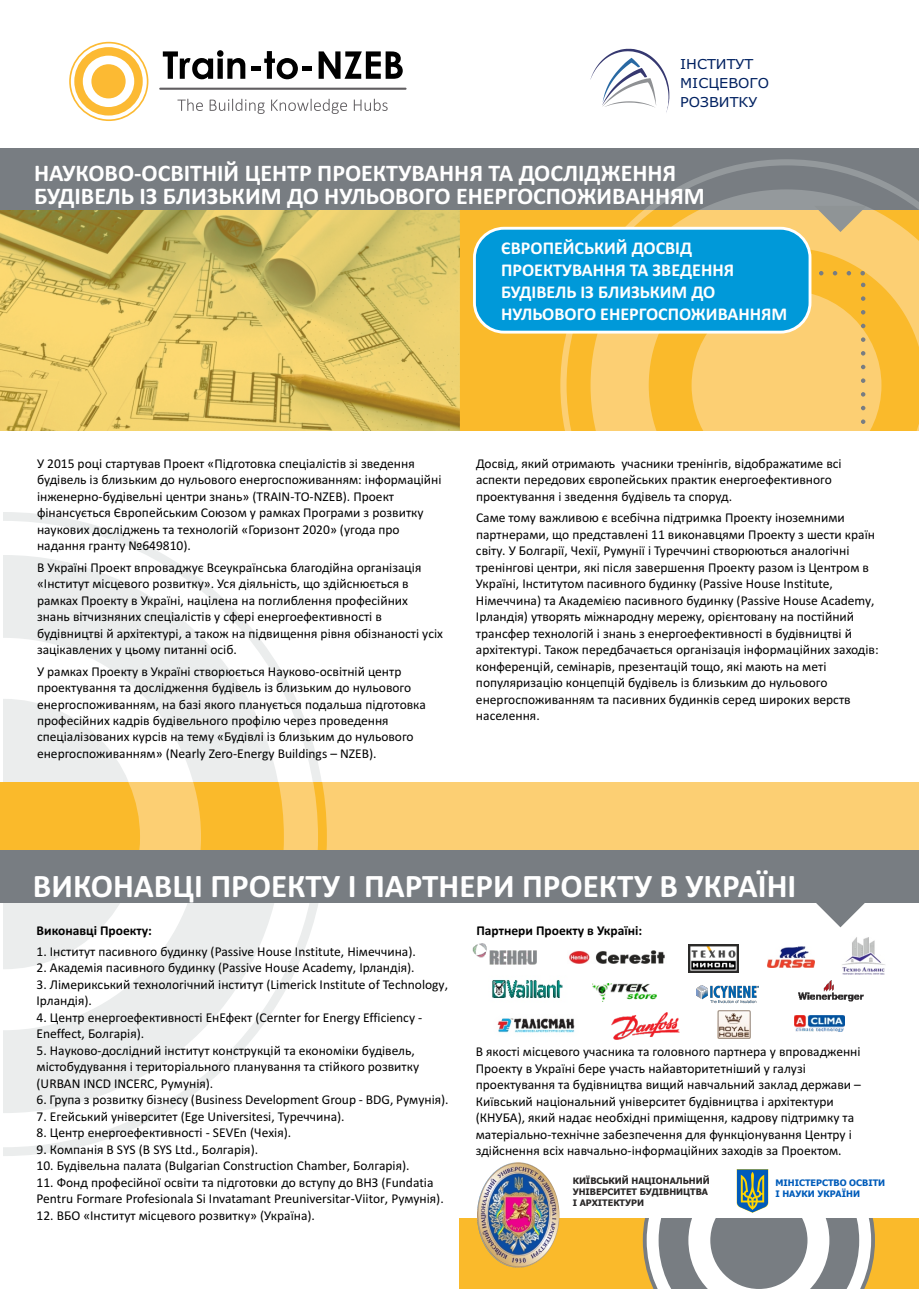
<style>
.page{position:relative;width:919px;height:1289px;background:#fff}
.page>*{position:absolute;margin:0;border:0;box-sizing:border-box;transform-origin:0 0}
.t1{font:700 33px "Calibri";color:#fff}
.t2{font:700 24px/23.4px "Calibri";color:#fff}
.t3{font:700 18px/21.9px "Calibri";color:#fff}
.t4{font:13.65px/19.2px "Verdana";color:#002161;scale:1.05 1}
.t5{font:13.5px/16.5px "Calibri";color:#000}
.t6{font:700 13.5px "Calibri";color:#000}
.t7{font:700 9px/10.8px "Tahoma";color:#2b2929}
.t8{font:700 9px/10.8px "Tahoma";color:#005cba}
</style>
<div class="page">
<svg style="left:4px;top:512px;width:292px;height:644px"></svg>
<svg style="left:4px;top:555px;width:279px;height:558px"></svg>
<div style="left:0;top:849px;width:918px;height:53px;background:#787d82"></div>
<div style="left:459px;top:1218px;width:459px;height:70px;background:#faba2b"></div>
<svg style="left:642px;top:1218px;width:232px;height:70px;background:#a6a8a7"></svg>
<div style="left:0;top:148px;width:918px;height:282px;background:#faba2b"></div>
<img style="left:0;top:210px;width:459px;height:220px">
<svg style="left:560px;top:333px;width:30px;height:97px"></svg>
<svg style="left:590px;top:232px;width:328px;height:198px"></svg>
<div style="left:0;top:148px;width:918px;height:62px;background:#787d82"></div>
<svg style="left:163px;top:50px;width:82px;height:29px"></svg>
<div style="left:251px;top:66px;width:9px;height:5px;background:#000"></div>
<svg style="left:264px;top:51px;width:34px;height:28px"></svg>
<div style="left:303px;top:66px;width:9px;height:5px;background:#000"></div>
<svg style="left:318px;top:51px;width:84px;height:28px"></svg>
<svg style="left:177px;top:99px;width:26px;height:12px"></svg>
<svg style="left:209px;top:99px;width:56px;height:15px"></svg>
<svg style="left:271px;top:99px;width:76px;height:15px"></svg>
<svg style="left:354px;top:99px;width:33px;height:12px"></svg>
<hr style="left:159px;top:88px;width:247px;height:2px;background:#615e61">
<svg style="left:69px;top:42px;width:79px;height:79px"></svg>
<div style="left:74px;top:47px;width:69px;height:68px;background:#fcba33;border-radius:50%"></div>
<div style="left:83px;top:56px;width:51px;height:51px;background:#fff;border-radius:50%"></div>
<div style="left:91px;top:64px;width:35px;height:34px;background:#fcba33;border-radius:50%"></div>
<svg style="left:691px;top:271px;width:190px;height:159px;background:#facb69"></svg>
<div style="left:473px;top:227px;width:338px;height:106px;background:#0099d9;border:3px solid #fff;border-radius:30px"></div>
<img style="left:472px;top:943px;width:65px;height:22px">
<img style="left:798px;top:980px;width:65px;height:21px">
<img style="left:717px;top:1010px;width:33px;height:28px">
<img style="left:611px;top:1012px;width:69px;height:27px">
<svg style="left:560px;top:159px;width:358px;height:73px"></svg>
<svg style="left:814px;top:902px;width:52px;height:25px"></svg>
<div style="left:0;top:782px;width:918px;height:67px;background:#fccf73"></div>
<svg style="left:0;top:699px;width:327px;height:270px"></svg>
<img style="left:492px;top:979px;width:71px;height:19px">
<img style="left:569px;top:950px;width:96px;height:13px">
<img style="left:767px;top:946px;width:47px;height:21px">
<img style="left:688px;top:944px;width:50px;height:28px">
<img style="left:842px;top:937px;width:43px;height:37px">
<img style="left:592px;top:983px;width:64px;height:18px">
<img style="left:696px;top:985px;width:62px;height:18px">
<img style="left:794px;top:1015px;width:50px;height:16px">
<svg style="left:590px;top:49px;width:79px;height:64px"></svg>
<img style="left:477px;top:1162px;width:82px;height:105px;border-radius:50%">
<img style="left:497px;top:1018px;width:78px;height:15px">
<img style="left:736px;top:1169px;width:32px;height:43px">
<p class="t4" style="left:680px;top:56px;width:86px">ІНСТИТУТ<br>МІСЦЕВОГО<br>РОЗВИТКУ</p>
<h2 class="t2" style="left:34px;top:163px;width:672px">НАУКОВО-ОСВІТНІЙ ЦЕНТР ПРОЕКТУВАННЯ ТА ДОСЛІДЖЕННЯ<br>БУДІВЕЛЬ ІЗ БЛИЗЬКИМ ДО НУЛЬОВОГО ЕНЕРГОСПОЖИВАННЯМ</h2>
<h3 class="t3" style="left:501px;top:239px;width:287px">ЄВРОПЕЙСЬКИЙ ДОСВІД<br>ПРОЕКТУВАННЯ ТА ЗВЕДЕННЯ<br>БУДІВЕЛЬ ІЗ БЛИЗЬКИМ ДО<br>НУЛЬОВОГО ЕНЕРГОСПОЖИВАННЯМ</h3>
<p class="t5" style="left:37px;top:456px;width:406px">У 2015 році стартував Проект «Підготовка спеціалістів зі зведення будівель із близьким до нульового енергоспоживанням: інформаційні інженерно-будівельні центри знань» (TRAIN-TO-NZEB). Проект фінансується Європейським Союзом у рамках Програми з розвитку наукових досліджень та технологій «Горизонт 2020» (угода про надання гранту №649810).</p>
<p class="t5" style="left:37px;top:560px;width:407px">В Україні Проект впроваджує Всеукраїнська благодійна організація «Інститут місцевого розвитку». Уся діяльність, що здійснюється в рамках Проекту в Україні, націлена на поглиблення професійних знань вітчизняних спеціалістів у сфері енергоефективності в будівництві й архітектурі, а також на підвищення рівня обізнаності усіх зацікавлених у цьому питанні осіб.</p>
<p class="t5" style="left:37px;top:664px;width:390px">У рамках Проекту в Україні створюється Науково-освітній центр проектування та дослідження будівель із близьким до нульового енергоспоживанням, на базі якого планується подальша підготовка професійних кадрів будівельного профілю через проведення спеціалізованих курсів на тему «Будівлі із близьким до нульового енергоспоживанням» (Nearly Zero-Energy Buildings – NZEB).</p>
<p class="t5" style="left:476px;top:456px;width:367px">Досвід, який отримають учасники тренінгів, відображатиме всі аспекти передових європейських практик енергоефективного проектування і зведення будівель та споруд.</p>
<p class="t5" style="left:476px;top:510px;width:404px">Саме тому важливою є всебічна підтримка Проекту іноземними партнерами, що представлені 11 виконавцями Проекту з шести країн світу. У Болгарії, Чехії, Румунії і Туреччині створюються аналогічні тренінгові центри, які після завершення Проекту разом із Центром в Україні, Інститутом пасивного будинку (Passive House Institute, Німеччина) та Академією пасивного будинку (Passive House Academy, Ірландія) утворять міжнародну мережу, орієнтовану на постійний трансфер технологій і знань з енергоефективності в будівництві й архітектурі. Також передбачається організація інформаційних заходів: конференцій, семінарів, презентацій тощо, які мають на меті популяризацію концепцій будівель із близьким до нульового енергоспоживанням та пасивних будинків серед широких верств населення.</p>
<h1 class="t1" style="left:33px;top:872px;width:764px">ВИКОНАВЦІ ПРОЕКТУ І ПАРТНЕРИ ПРОЕКТУ В УКРАЇНІ</h1>
<p class="t6" style="left:37px;top:924px;width:117px">Виконавці Проекту:</p>
<p class="t5" style="left:37px;top:944px;width:381px">1. Інститут пасивного будинку (Passive House Institute, Німеччина).</p>
<p class="t5" style="left:37px;top:960px;width:379px">2. Академія пасивного будинку (Passive House Academy, Ірландія).</p>
<p class="t5" style="left:37px;top:977px;width:413px">3. Лімерикський технологічний інститут (Limerick Institute of Technology,<br>Ірландія).</p>
<p class="t5" style="left:37px;top:1010px;width:387px">4. Центр енергоефективності ЕнЕфект (Cernter for Energy Efficiency -<br>Eneffect, Болгарія).</p>
<p class="t5" style="left:37px;top:1043px;width:384px">5. Науково-дослідний інститут конструкцій та економіки будівель, містобудування і територіального планування та стійкого розвитку (URBAN INCD INCERC, Румунія).</p>
<p class="t5" style="left:37px;top:1092px;width:413px">6. Група з розвитку бізнесу (Business Development Group - BDG, Румунія).</p>
<p class="t5" style="left:37px;top:1109px;width:309px">7. Егейський університет (Ege Universitesi, Туреччина).</p>
<p class="t5" style="left:37px;top:1125px;width:256px">8. Центр енергоефективності - SEVEn (Чехія).</p>
<p class="t5" style="left:37px;top:1142px;width:223px">9. Компанія B SYS (B SYS Ltd., Болгарія).</p>
<p class="t5" style="left:37px;top:1158px;width:374px">10. Будівельна палата (Bulgarian Construction Chamber, Болгарія).</p>
<p class="t5" style="left:37px;top:1175px;width:408px">11. Фонд професійної освіти та підготовки до вступу до ВНЗ (Fundatia<br>Pentru Formare Profesionala Si Invatamant Preuniversitar-Viitor, Румунія).</p>
<p class="t5" style="left:37px;top:1208px;width:280px">12. ВБО «Інститут місцевого розвитку» (Україна).</p>
<p class="t6" style="left:476px;top:924px;width:167px">Партнери Проекту в Україні:</p>
<p class="t5" style="left:475px;top:1044px;width:386px">В якості місцевого учасника та головного партнера у впровадженні Проекту в Україні бере участь найавторитетніший у галузі проектування та будівництва вищий навчальний заклад держави – Київський національний університет будівництва і архітектури (КНУБА), який надає необхідні приміщення, кадрову підтримку та матеріально-технічне забезпечення для функціонування Центру і здійснення всіх навчально-інформаційних заходів за Проектом.</p>
<p class="t7" style="left:572px;top:1175px;width:139px">КИЇВСЬКИЙ НАЦІОНАЛЬНИЙ<br>УНІВЕРСИТЕТ БУДІВНИЦТВА<br>І АРХІТЕКТУРИ</p>
<p class="t8" style="left:775px;top:1178px;width:111px">МІНІСТЕРСТВО ОСВІТИ<br>І НАУКИ УКРАЇНИ</p>
</div>
